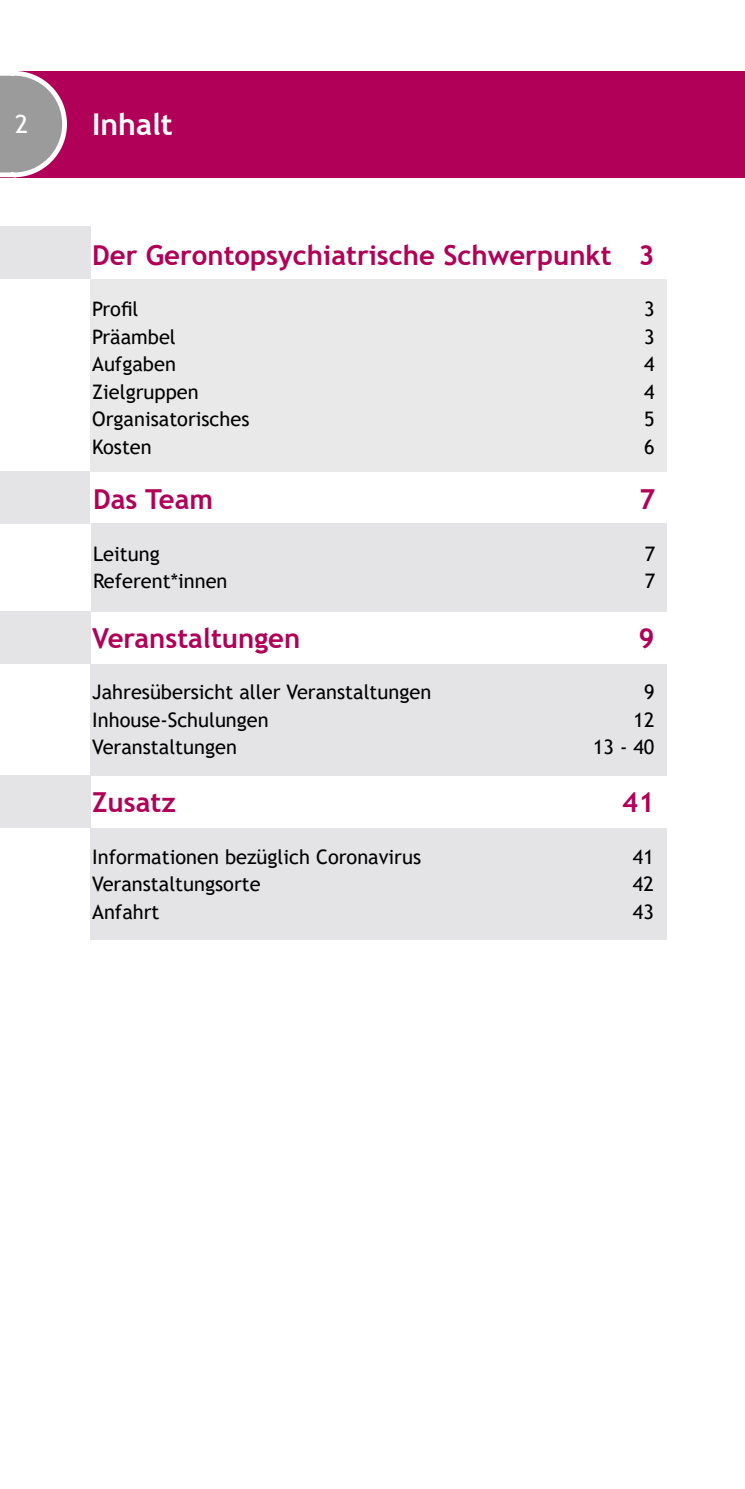
<style>
.page{position:relative;width:745px;height:1489px;background:#fff}
.page>*{position:absolute;margin:0;border:0;box-sizing:border-box;transform-origin:0 0}
.Headline_1{font:700 30px "Trebuchet MS";color:#fff}
.Headline_2{font:700 27.5px "Trebuchet MS";color:#b10058}
.t1{font:25px "Trebuchet MS";color:#fff}
.Body{font:20px "Trebuchet MS";color:#000}
.Headline_2-2{font:20px "Trebuchet MS";color:#000}
</style>
<div class="page">
<div style="left:0;top:71px;width:744px;height:106px;background:#b10058"></div>
<svg style="left:0;top:71px;width:69px;height:107px"></svg>
<div style="left:0;top:227px;width:90px;height:52px;background:#e4e3e5"></div>
<div style="left:90px;top:279px;width:576px;height:192px;background:#eae9ea"></div>
<div style="left:90px;top:663px;width:576px;height:112px;background:#e4e3e5"></div>
<div style="left:0;top:611px;width:90px;height:52px;background:#e4e3e5"></div>
<div style="left:90px;top:827px;width:576px;height:112px;background:#e4e3e5"></div>
<div style="left:0;top:775px;width:90px;height:52px;background:#e4e3e5"></div>
<div style="left:91px;top:523px;width:575px;height:88px;background:#e4e3e5"></div>
<div style="left:0;top:471px;width:89px;height:52px;background:#e4e3e5"></div>
<p class="t1" style="left:15px;top:109px;width:15px">2</p>
<p class="Headline_1" style="left:92px;top:106px;width:82px">Inhalt</p>
<p class="Headline_2" style="left:92px;top:238px;width:563px">Der Gerontopsychiatrische Schwerpunkt 3</p>
<p class="Body" style="left:92px;top:297px;width:48px">Profil</p>
<p class="Body" style="left:643px;top:297px;width:12px">3</p>
<p class="Body" style="left:92px;top:324px;width:85px">Präambel</p>
<p class="Body" style="left:643px;top:324px;width:12px">3</p>
<p class="Body" style="left:92px;top:352px;width:85px">Aufgaben</p>
<p class="Body" style="left:643px;top:352px;width:12px">4</p>
<p class="Body" style="left:92px;top:379px;width:108px">Zielgruppen</p>
<p class="Body" style="left:643px;top:379px;width:12px">4</p>
<p class="Body" style="left:92px;top:407px;width:159px">Organisatorisches</p>
<p class="Body" style="left:643px;top:407px;width:12px">5</p>
<p class="Body" style="left:92px;top:434px;width:61px">Kosten</p>
<p class="Body" style="left:643px;top:434px;width:12px">6</p>
<p class="Headline_2" style="left:93px;top:482px;width:121px">Das Team</p>
<p class="Headline_2" style="left:639px;top:482px;width:18px">7</p>
<p class="Body" style="left:93px;top:541px;width:68px">Leitung</p>
<p class="Body" style="left:644px;top:541px;width:12px">7</p>
<p class="Body" style="left:93px;top:568px;width:136px">Referent*innen</p>
<p class="Body" style="left:644px;top:568px;width:12px">7</p>
<p class="Headline_2" style="left:92px;top:620px;width:209px">Veranstaltungen</p>
<p class="Headline_2" style="left:638px;top:620px;width:18px">9</p>
<p class="Headline_2-2" style="left:92px;top:679px;width:340px">Jahresübersicht aller Veranstaltungen</p>
<p class="Headline_2-2" style="left:643px;top:679px;width:12px">9</p>
<p class="Headline_2-2" style="left:92px;top:707px;width:178px">Inhouse-Schulungen</p>
<p class="Headline_2-2" style="left:633px;top:707px;width:22px">12</p>
<p class="Headline_2-2" style="left:92px;top:734px;width:146px">Veranstaltungen</p>
<p class="Headline_2-2" style="left:592px;top:734px;width:63px">13 - 40</p>
<p class="Headline_2" style="left:92px;top:785px;width:85px">Zusatz</p>
<p class="Headline_2" style="left:622px;top:785px;width:34px">41</p>
<p class="Body" style="left:92px;top:843px;width:330px">Informationen bezüglich Coronavirus</p>
<p class="Body" style="left:632px;top:843px;width:22px">41</p>
<p class="Body" style="left:92px;top:871px;width:170px">Veranstaltungsorte</p>
<p class="Body" style="left:632px;top:871px;width:22px">42</p>
<p class="Body" style="left:92px;top:898px;width:69px">Anfahrt</p>
<p class="Body" style="left:632px;top:898px;width:22px">43</p>
</div>
